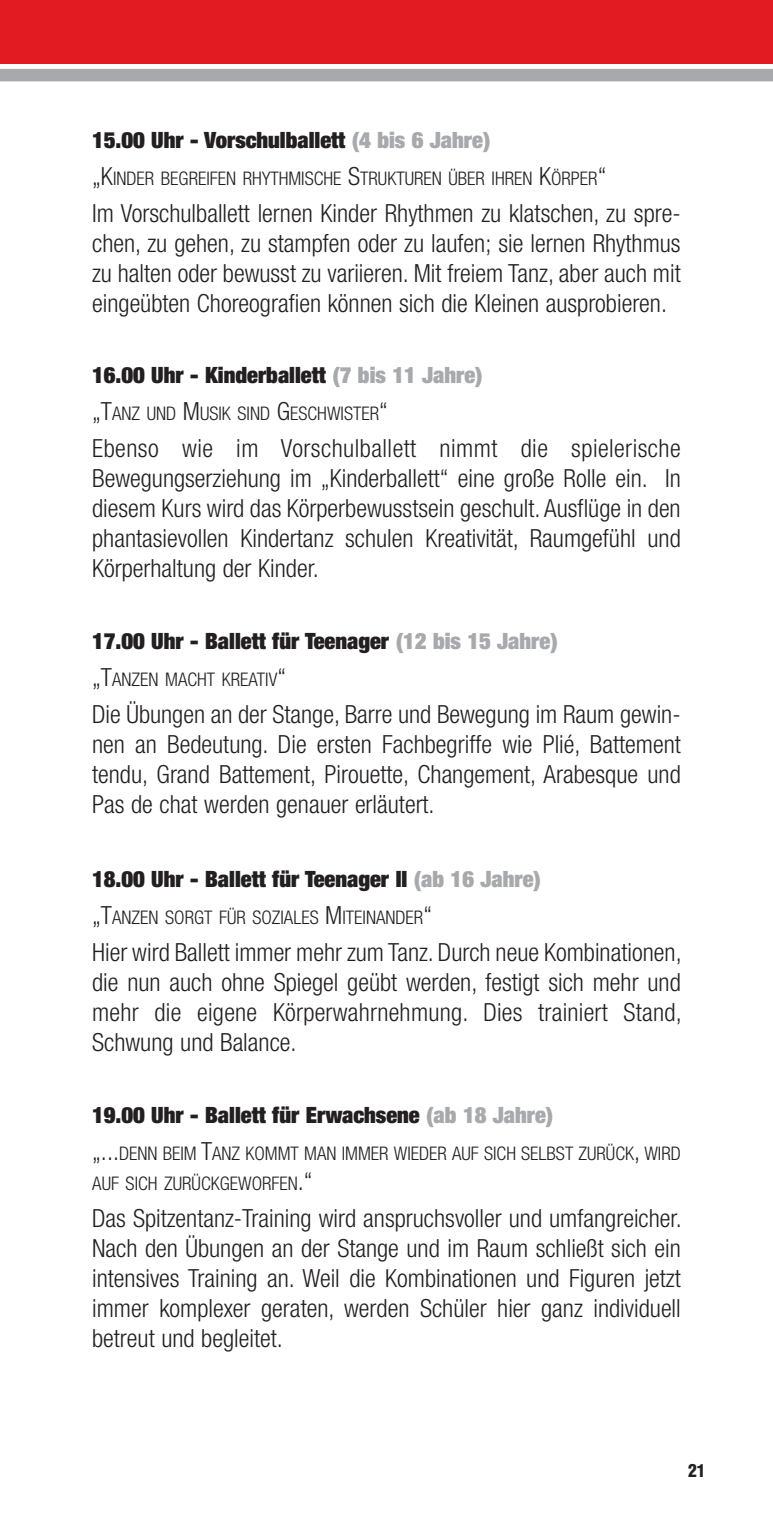
<style>
.page{position:relative;width:773px;height:1517px;background:#fff}
.page>*{position:absolute;margin:0;border:0;box-sizing:border-box;transform-origin:0 0}
.t1{font:300 condensed 25px/30px "Helvetica Neue";color:#231f20;text-align:justify}
.t2{font:900 expanded 22.5px "Helvetica Neue";color:#231f20}
.t3{font:300 condensed 18.75px/30px "Helvetica Neue";color:#231f20}
.t4{font:900 condensed 17.5px "Helvetica";color:#231f20}
.s1{color:#a8a9ad}
.s2{font-size:25px}
</style>
<div class="page">
<div style="left:0;top:69px;width:772px;height:12px;background:#a8a9ad"></div>
<div style="left:0;top:0;width:772px;height:64px;background:#e21a21"></div>
<p class="t2" style="left:92px;top:125px;width:400px">15.00 Uhr - Vorschulballett <span class="s1">(4 bis 6 Jahre)</span></p>
<p class="t3" style="left:92px;top:163px;width:515px"><span class="s2">„K</span>INDER BEGREIFEN RHYTHMISCHE <span class="s2">S</span>TRUKTUREN ÜBER IHREN <span class="s2">K</span>ÖRPER<span class="s2">“</span></p>
<p class="t1" style="left:92px;top:198px;width:590px">Im Vorschulballett lernen Kinder Rhythmen zu klatschen, zu spre&shy;chen, zu gehen, zu stampfen oder zu laufen; sie lernen Rhythmus zu halten oder bewusst zu variieren. Mit freiem Tanz, aber auch mit eingeübten Choreografien können sich die Kleinen ausprobieren.</p>
<p class="t2" style="left:92px;top:361px;width:392px">16.00 Uhr - Kinderballett <span class="s1">(7 bis 11 Jahre)</span></p>
<p class="t3" style="left:92px;top:398px;width:297px"><span class="s2">„T</span>ANZ UND <span class="s2">M</span> USIK SIND <span class="s2">G</span>ESCHWISTER<span class="s2">“</span></p>
<p class="t1" style="left:92px;top:433px;width:590px">Ebenso wie im Vorschulballett nimmt die spielerische Bewegungserziehung im „Kinderballett“ eine große Rolle ein. In diesem Kurs wird das Körperbewusstsein geschult. Ausflüge in den phantasievollen Kindertanz schulen Kreativität, Raumgefühl und Körperhaltung der Kinder.</p>
<p class="t2" style="left:92px;top:626px;width:467px">17.00 Uhr - Ballett für Teenager <span class="s1">(12 bis 15 Jahre)</span></p>
<p class="t3" style="left:92px;top:664px;width:195px"><span class="s2">„T</span>ANZEN MACHT KREATIV<span class="s2">“</span></p>
<p class="t1" style="left:92px;top:699px;width:590px">Die Übungen an der Stange, Barre und Bewegung im Raum gewin&shy;nen an Bedeutung. Die ersten Fachbegriffe wie Plié, Battement tendu, Grand Battement, Pirouette, Changement, Arabesque und Pas de chat werden genauer erläutert.</p>
<p class="t2" style="left:92px;top:864px;width:450px">18.00 Uhr - Ballett für Teenager II <span class="s1">(ab 16 Jahre)</span></p>
<p class="t3" style="left:92px;top:902px;width:341px"><span class="s2">„T</span>ANZEN SORGT FÜR SOZIALES <span class="s2">M</span> ITEINANDER<span class="s2">“</span></p>
<p class="t1" style="left:92px;top:937px;width:591px">Hier wird Ballett immer mehr zum Tanz. Durch neue Kombinationen, die nun auch ohne Spiegel geübt werden, festigt sich mehr und mehr die eigene Körperwahrnehmung. Dies trainiert Stand, Schwung und Balance.</p>
<p class="t2" style="left:92px;top:1100px;width:462px">19.00 Uhr - Ballett für Erwachsene <span class="s1">(ab 18 Jahre)</span></p>
<p class="t3" style="left:92px;top:1137px;width:590px"><span class="s2">„...</span>DENN BEIM <span class="s2">T</span>ANZ KOMMT MAN IMMER WIEDER AUF SICH SELBST ZURÜCK<span class="s2">,</span> WIRD<br>AUF SICH ZURÜCKGEWORFEN<span class="s2">.“</span></p>
<p class="t1" style="left:92px;top:1202px;width:591px">Das Spitzentanz-Training wird anspruchsvoller und umfangreicher.<br>Nach den Übungen an der Stange und im Raum schließt sich ein intensives Training an. Weil die Kombinationen und Figuren jetzt immer komplexer geraten, werden Schüler hier ganz individuell betreut und begleitet.</p>
<p class="t4" style="left:688px;top:1459px;width:19px">21</p>
</div>
